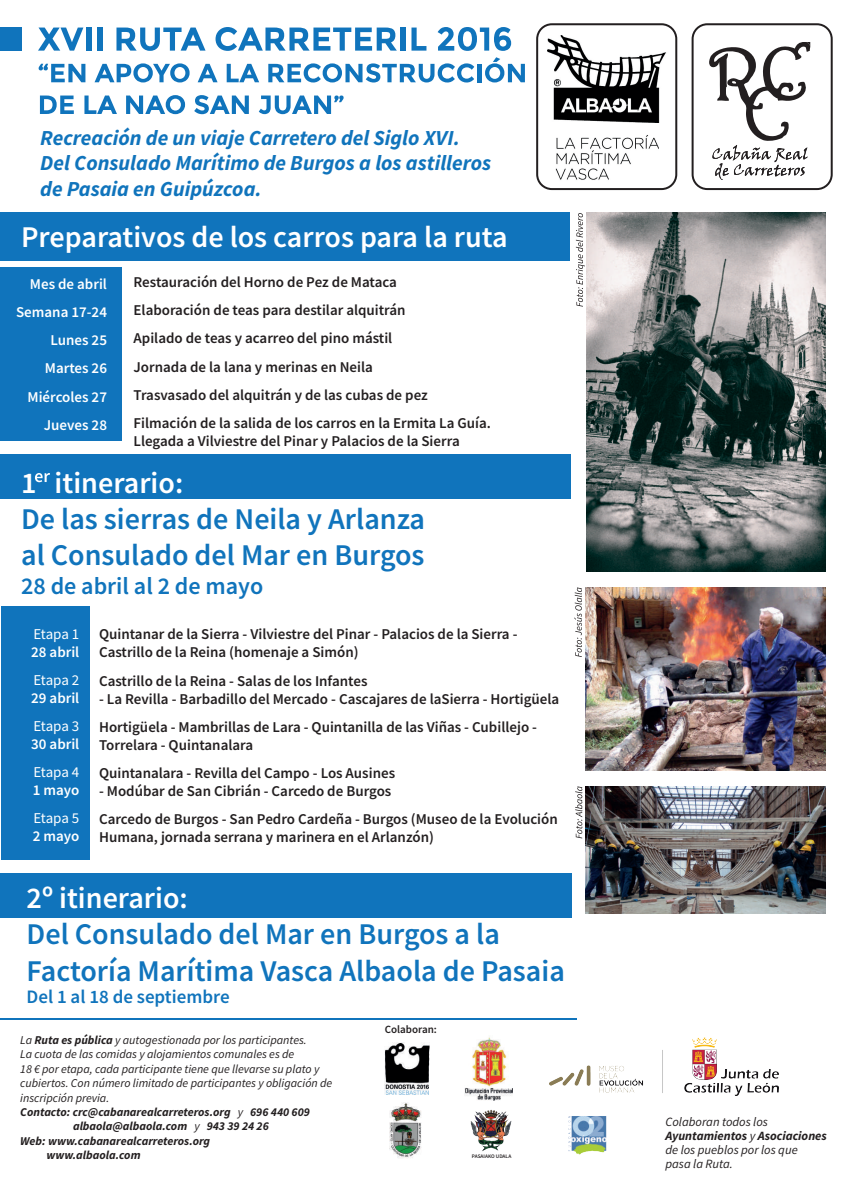
<style>
.page{position:relative;width:842px;height:1191px;background:#fff}
.page>*{position:absolute;margin:0;border:0;box-sizing:border-box;transform-origin:0 0}
.t1{font:600 30.1px/36.1px "Source Sans Pro";color:#1074bc}
.t2{font:600 30.1px "Source Sans Pro";color:#fff}
.t3{font:600 24.1px "Source Sans Pro";color:#1074bc}
.t4{font:italic 700 21.4px/25.5px "Source Sans Pro";color:#1074bc}
.t5{font:600 19px "Source Sans Pro";color:#1074bc}
.t6{font:600 15px/28.1px "Source Sans Pro";color:#231f20}
.t7{font:600 15px/28.1px "Source Sans Pro";color:#fff;text-align:right}
.t8{font:15px "Source Sans Pro";letter-spacing:-.02em;color:#fff}
.t9{font:italic 12.6px/14px "Source Sans Pro";color:#231f20}
.t10{font:italic 12px "Source Sans Pro";color:#231f20}
.t11{font:italic 700 12px "Source Sans Pro";color:#231f20}
.t12{font:600 11px "Source Sans Pro";color:#231f20}
.t13{font:600 5.4px "Source Sans Pro";color:#231f20}
.s1{font-weight:700}
.s2{font-weight:400}
</style>
<div class="page">
<div style="left:1px;top:872px;width:571px;height:45px;background:#1074bc"></div>
<div style="left:0;top:454px;width:570px;height:45px;background:#1074bc"></div>
<div style="left:1px;top:606px;width:89px;height:253px;background:#1074bc"></div>
<div style="left:0;top:28px;width:21px;height:23px;background:#1074bc"></div>
<svg style="left:38px;top:28px;width:45px;height:23px"></svg>
<div style="left:86px;top:28px;width:5px;height:23px;background:#1074bc"></div>
<div style="left:97px;top:28px;width:5px;height:23px;background:#1074bc"></div>
<svg style="left:116px;top:28px;width:90px;height:23px"></svg>
<svg style="left:216px;top:27px;width:181px;height:24px"></svg>
<div style="left:401px;top:28px;width:5px;height:23px;background:#1074bc"></div>
<svg style="left:411px;top:28px;width:15px;height:23px"></svg>
<svg style="left:438px;top:27px;width:73px;height:24px"></svg>
<svg style="left:39px;top:64px;width:46px;height:18px"></svg>
<svg style="left:95px;top:63px;width:95px;height:19px"></svg>
<svg style="left:198px;top:64px;width:20px;height:18px"></svg>
<svg style="left:227px;top:64px;width:32px;height:18px"></svg>
<svg style="left:268px;top:63px;width:206px;height:19px"></svg>
<div style="left:477px;top:64px;width:5px;height:18px;background:#1074bc"></div>
<svg style="left:485px;top:57px;width:40px;height:25px"></svg>
<svg style="left:40px;top:95px;width:34px;height:19px"></svg>
<svg style="left:84px;top:95px;width:33px;height:19px"></svg>
<svg style="left:126px;top:95px;width:59px;height:19px"></svg>
<svg style="left:194px;top:95px;width:55px;height:19px"></svg>
<svg style="left:259px;top:95px;width:85px;height:19px"></svg>
<img style="left:389px;top:1102px;width:33px;height:56px">
<svg style="left:574px;top:587px;width:8px;height:70px"></svg>
<svg style="left:576px;top:213px;width:9px;height:94px"></svg>
<svg style="left:575px;top:786px;width:7px;height:52px"></svg>
<img style="left:385px;top:1043px;width:45px;height:52px">
<img style="left:470px;top:1110px;width:42px;height:42px">
<img style="left:464px;top:1037px;width:49px;height:64px">
<img style="left:586px;top:587px;width:240px;height:184px">
<img style="left:586px;top:212px;width:239px;height:359px">
<img style="left:586px;top:786px;width:239px;height:127px">
<svg style="left:35px;top:473px;width:15px;height:9px"></svg>
<div style="left:0;top:212px;width:570px;height:48px;background:#1074bc"></div>
<svg style="left:709px;top:42px;width:101px;height:138px"></svg>
<div style="left:1px;top:267px;width:121px;height:174px;background:#1074bc"></div>
<hr style="left:1px;top:1017px;width:576px;height:2px;background:#1074bc">
<img style="left:547px;top:35px;width:119px;height:88px">
<img style="left:555px;top:135px;width:104px;height:45px">
<div style="left:536px;top:23px;width:141px;height:167px;border:2px solid #231f20;border-radius:15px"></div>
<div style="left:692px;top:23px;width:141px;height:167px;border:2px solid #231f20;border-radius:15px"></div>
<img style="left:568px;top:1116px;width:39px;height:38px">
<img style="left:549px;top:1037px;width:229px;height:58px">
<h3 class="t4" style="left:40px;top:124px;width:452px">Recreación de un viaje Carretero del Siglo XVI.<br>Del Consulado Marítimo de Burgos a los astilleros de Pasaia en Guipúzcoa.</h3>
<h1 class="t2" style="left:21px;top:217px;width:488px">Preparativos de los carros para la ruta</h1>
<p class="t7" style="left:16px;top:270px;width:92px">Mes de abril<br>Semana 17-24<br>Lunes 25<br>Martes 26<br>Miércoles 27<br>Jueves 28</p>
<p class="t6" style="left:134px;top:268px;width:359px">Restauración del Horno de Pez de Mataca<br>Elaboración de teas para destilar alquitrán<br>Apilado de teas y acarreo del pino mástil<br>Jornada de la lana y merinas en Neila<br>Trasvasado del alquitrán y de las cubas de pez Filmación de la salida de los carros en la Ermita La Guía.</p>
<p class="t6" style="left:134px;top:426px;width:328px">Llegada a Vilviestre del Pinar y Palacios de la Sierra</p>
<h1 class="t2" style="left:21px;top:463px;width:164px">1 itinerario:</h1>
<h1 class="t1" style="left:21px;top:500px;width:405px">De las sierras de Neila y Arlanza al Consulado del Mar en Burgos</h1>
<h2 class="t3" style="left:21px;top:570px;width:244px">28 de abril al 2 de mayo</h2>
<p class="t6" style="left:99px;top:625px;width:420px;line-height:18px">Quintanar de la Sierra - Vilviestre del Pinar - Palacios de la Sierra -<br>Castrillo de la Reina (homenaje a Simón)</p>
<p class="t6" style="left:99px;top:666px;width:270px">Castrillo de la Reina - Salas de los Infantes</p>
<p class="t6" style="left:99px;top:684px;width:462px">- La Revilla - Barbadillo del Mercado - Cascajares de laSierra - Hortigüela<br>Hortigüela - Mambrillas de Lara - Quintanilla de las Viñas - Cubillejo -</p>
<p class="t6" style="left:99px;top:730px;width:298px">Torrelara - Quintanalara<br>Quintanalara - Revilla del Campo - Los Ausines</p>
<p class="t6" style="left:99px;top:776px;width:460px">- Modúbar de San Cibrián - Carcedo de Burgos<br>Carcedo de Burgos - San Pedro Cardeña - Burgos (Museo de la Evolución</p>
<p class="t6" style="left:99px;top:822px;width:336px">Humana, jornada serrana y marinera en el Arlanzón)</p>
<p class="t8" style="left:33px;top:624px;width:47px">Etapa 1</p>
<p class="t7" style="left:31px;top:637px;width:50px">28 abril</p>
<p class="t8" style="left:33px;top:670px;width:47px">Etapa 2</p>
<p class="t7" style="left:31px;top:683px;width:50px">29 abril</p>
<p class="t8" style="left:33px;top:716px;width:47px">Etapa 3</p>
<p class="t7" style="left:31px;top:729px;width:50px">30 abril</p>
<p class="t8" style="left:33px;top:762px;width:47px">Etapa 4</p>
<p class="t7" style="left:33px;top:775px;width:48px">1 mayo</p>
<p class="t8" style="left:33px;top:808px;width:47px">Etapa 5</p>
<p class="t7" style="left:33px;top:821px;width:48px">2 mayo</p>
<h1 class="t2" style="left:27px;top:878px;width:163px">2º itinerario:</h1>
<h1 class="t1" style="left:27px;top:916px;width:540px">Del Consulado del Mar en Burgos a la<br>Factoría Marítima Vasca Albaola de Pasaia</h1>
<p class="t5" style="left:27px;top:984px;width:205px">Del 1 al 18 de septiembre</p>
<p class="t10" style="left:20px;top:1032px;width:288px">La <span class="s1">Ruta es pública</span> y autogestionada por los participantes.</p>
<p class="t10" style="left:20px;top:1046px;width:276px">La cuota de las comidas y alojamientos comunales es de</p>
<p class="t10" style="left:20px;top:1061px;width:301px">18 € por etapa, cada participante tiene que llevarse su plato y</p>
<p class="t10" style="left:20px;top:1075px;width:313px">cubiertos. Con número limitado de participantes y obligación de</p>
<p class="t10" style="left:20px;top:1090px;width:90px">inscripción previa.</p>
<p class="t11" style="left:20px;top:1103px;width:291px">Contacto: crc@cabanarealcarreteros.org <span class="s2">y</span> 696 440 609</p>
<p class="t11" style="left:73px;top:1118px;width:197px">albaola@albaola.com <span class="s2">y</span> 943 39 24 26</p>
<p class="t11" style="left:20px;top:1132px;width:191px">Web: www.cabanarealcarreteros.org</p>
<p class="t11" style="left:46px;top:1147px;width:96px">www.albaola.com</p>
<p class="t12" style="left:385px;top:1022px;width:54px">Colaboran:</p>
<p class="t13" style="left:472px;top:1152px;width:41px">PASAIAKO UDALA</p>
<p class="t9" style="left:665px;top:1115px;width:163px">Colaboran todos los<br><span class="s1">Ayuntamientos</span> y <span class="s1">Asociaciones </span>de los pueblos por los que<br>pasa la Ruta.</p>
</div>
